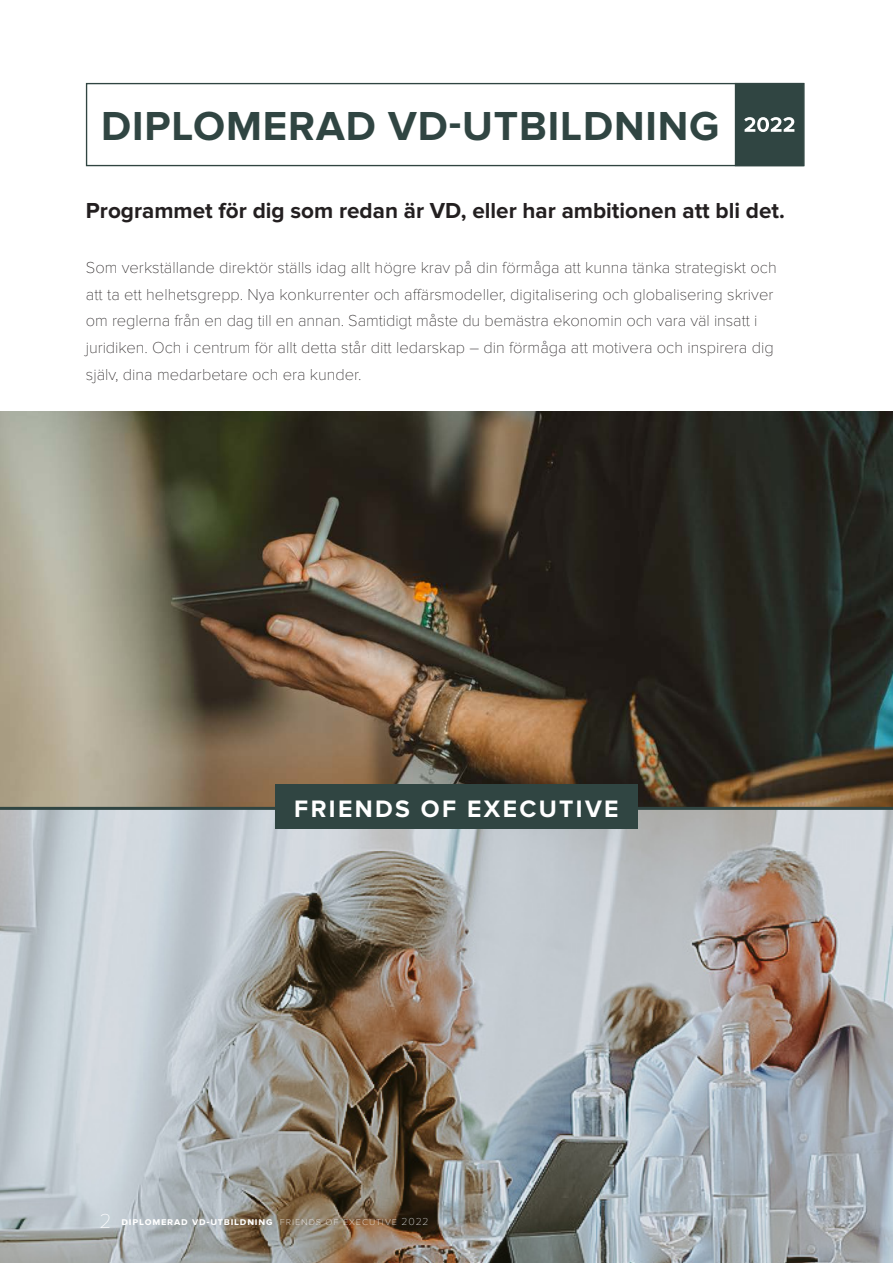
<style>
.page{position:relative;width:893px;height:1263px;background:#fff}
.page>*{position:absolute;margin:0;border:0;box-sizing:border-box;transform-origin:0 0}
.t1{font:700 42px "Proxima Nova";letter-spacing:.02em;color:#304542}
.t2{font:700 24.6px "Proxima Nova";letter-spacing:.095em;color:#fff}
.t3{font:700 22.5px "Proxima Nova";color:#231f20}
.t4{font:100 21px "Proxima Nova T";color:#fff}
.t5{font:100 16.5px/27px "Proxima Nova T";color:#231f20}
.t6{font:700 10.5px "Proxima Nova";letter-spacing:.075em;color:#fff}
.s1{font-family:"Proxima Nova T";font-weight:100}
</style>
<div class="page">
<img style="left:0;top:412px;width:893px;height:395px">
<img style="left:0;top:810px;width:893px;height:453px">
<hr style="left:0;top:807px;width:893px;height:3px;background:#304542">
<div style="left:275px;top:784px;width:363px;height:45px;background:#304542"></div>
<div style="left:86px;top:83px;width:719px;height:83px;border:1px solid #304542"></div>
<svg style="left:735px;top:83px;width:69px;height:83px;background:#3d504e"></svg>
<p class="t1" style="left:101px;top:101px;width:620px">DIPLOMERAD VD-UTBILDNING</p>
<p class="t3" style="left:86px;top:198px;width:701px">Programmet för dig som redan är VD, eller har ambitionen att bli det.</p>
<p class="t5" style="left:86px;top:254px;width:692px">Som verkställande direktör ställs idag allt högre krav på din förmåga att kunna tänka strategiskt och att ta ett helhetsgrepp. Nya konkurrenter och affärsmodeller, digitalisering och globalisering skriver om reglerna från en dag till en annan. Samtidigt måste du bemästra ekonomin och vara väl insatt i juridiken. Och i centrum för allt detta står ditt ledarskap – din förmåga att motivera och inspirera dig själv, dina medarbetare och era kunder.</p>
<p class="t2" style="left:294px;top:794px;width:326px">FRIENDS OF EXECUTIVE</p>
<p class="t4" style="left:100px;top:1209px;width:14px">2</p>
<p class="t6" style="left:122px;top:1215px;width:309px">diplomerad vd-utbildning <span class="s1">friends of executive 2022</span></p>
</div>
